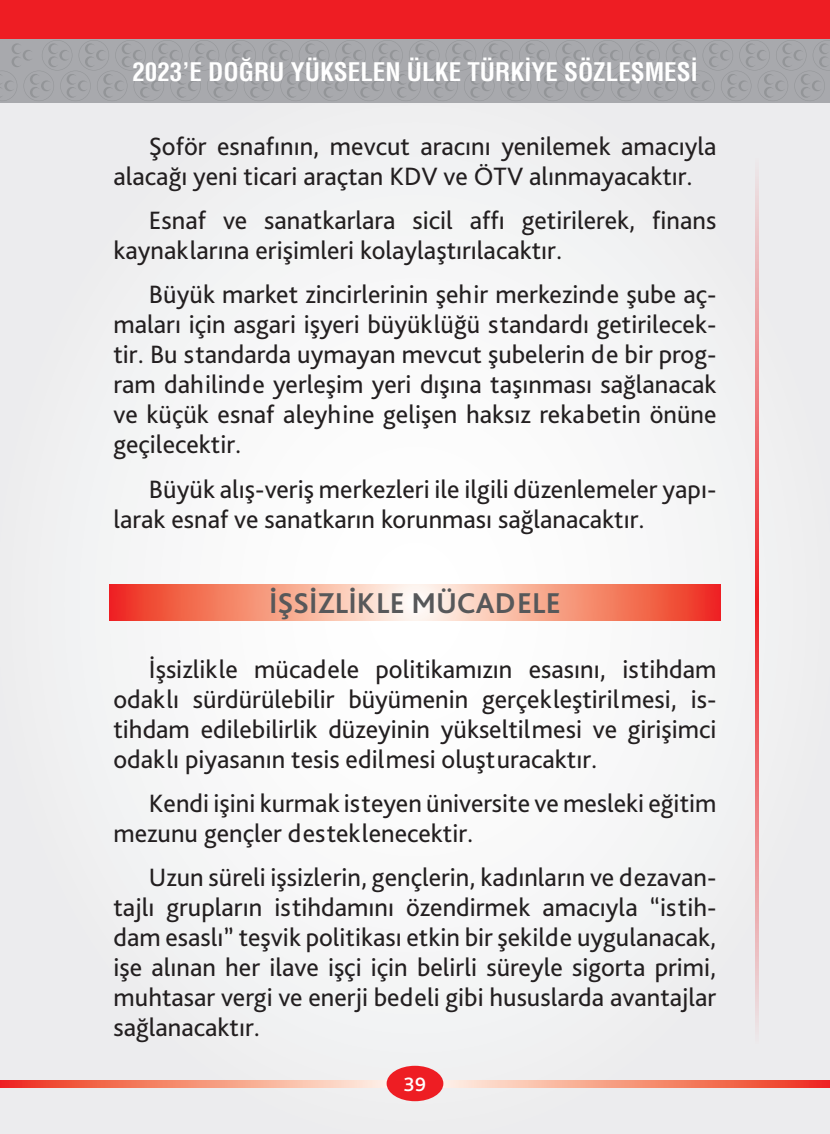
<style>
.page{position:relative;width:830px;height:1134px;background:#fff}
.page>*{position:absolute;margin:0;border:0;box-sizing:border-box;transform-origin:0 0}
.t1{font:700 30px "Bliss Pro";color:#57585a}
.t2{font:26.25px/30px "Bliss Pro";color:#231f20}
.t3{font:700 25px "MHP Condensed";color:#fff}
.t4{font:25px "Bliss Pro";color:#fff}
</style>
<div class="page">
<div style="left:0;top:74px;width:829px;height:1060px;background:#f2f3f4"></div>
<div style="left:0;top:0;width:829px;height:39px;background:#ee1d23"></div>
<div style="left:0;top:39px;width:829px;height:63px;background:#a8a9ad"></div>
<svg style="left:0;top:40px;width:829px;height:61px"></svg>
<svg style="left:0;top:1081px;width:829px;height:7px;background:#f5907a"></svg>
<div style="left:386px;top:1066px;width:57px;height:35px;background:#ee1d23;border-radius:50%"></div>
<svg style="left:755px;top:162px;width:4px;height:879px;background:#ed8386"></svg>
<svg style="left:110px;top:585px;width:609px;height:35px;background:#f69782"></svg>
<p class="t3" style="left:132px;top:56px;width:566px">2023’E DOĞRU YÜKSELEN ÜLKE TÜRKİYE SÖZLEŞMESİ</p>
<p class="t2" style="left:113px;top:131px;width:604px;text-indent:35px">Şoför esnafının, mevcut aracını yenilemek amacıyla alacağı yeni ticari araçtan KDV ve ÖTV alınmayacaktır.</p>
<p class="t2" style="left:113px;top:205px;width:604px;text-indent:35px">Esnaf ve sanatkarlara sicil affı getirilerek, finans kaynaklarına erişimleri kolaylaştırılacaktır.</p>
<p class="t2" style="left:113px;top:279px;width:604px;text-align:justify;text-indent:35px">Büyük market zincirlerinin şehir merkezinde şube aç&shy;maları için asgari işyeri büyüklüğü standardı getirilecek&shy;tir. Bu standarda uymayan mevcut şubelerin de bir prog&shy;ram dahilinde yerleşim yeri dışına taşınması sağlanacak ve küçük esnaf aleyhine gelişen haksız rekabetin önüne geçilecektir.</p>
<p class="t2" style="left:113px;top:473px;width:604px;text-indent:35px">Büyük alış-veriş merkezleri ile ilgili düzenlemeler yapı&shy;larak esnaf ve sanatkarın korunması sağlanacaktır.</p>
<p class="t1" style="left:269px;top:585px;width:293px">İŞSİZLİKLE MÜCADELE</p>
<p class="t2" style="left:113px;top:653px;width:604px;text-align:justify;text-indent:35px">İşsizlikle mücadele politikamızın esasını, istihdam odaklı sürdürülebilir büyümenin gerçekleştirilmesi, is&shy;tihdam edilebilirlik düzeyinin yükseltilmesi ve girişimci odaklı piyasanın tesis edilmesi oluşturacaktır.</p>
<p class="t2" style="left:113px;top:787px;width:604px;text-indent:35px">Kendi işini kurmak isteyen üniversite ve mesleki eğitim mezunu gençler desteklenecektir.</p>
<p class="t2" style="left:113px;top:862px;width:604px;text-align:justify;text-indent:35px">Uzun süreli işsizlerin, gençlerin, kadınların ve dezavan&shy;tajlı grupların istihdamını özendirmek amacıyla “istih&shy;dam esaslı” teşvik politikası etkin bir şekilde uygulanacak, işe alınan her ilave işçi için belirli süreyle sigorta primi, muhtasar vergi ve enerji bedeli gibi hususlarda avantajlar sağlanacaktır.</p>
<p class="t4" style="left:403px;top:1067px;width:24px">39</p>
</div>
